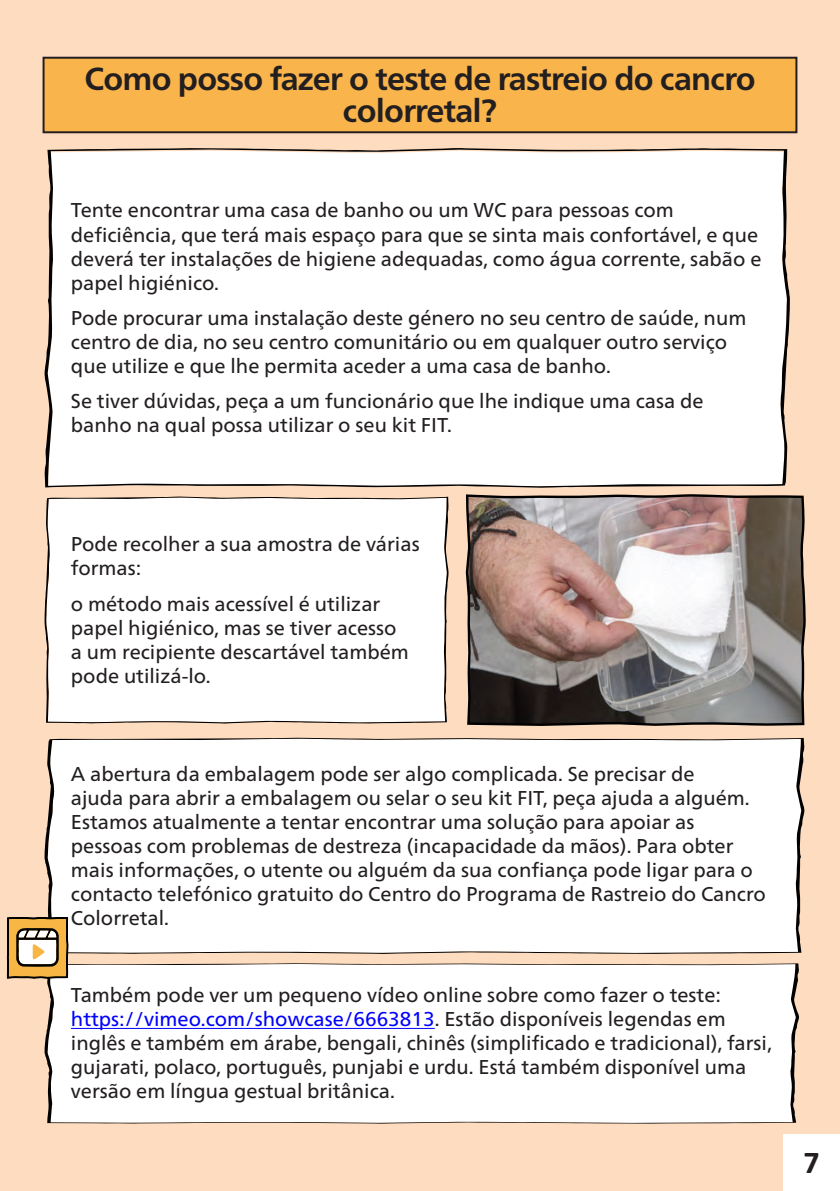
<style>
.page{position:relative;width:840px;height:1191px;background:#fff}
.page>*{position:absolute;margin:0;border:0;box-sizing:border-box;transform-origin:0 0}
.Boxout_Bold{font:700 32px/32px "Frutiger Neue LTW1 G";letter-spacing:-.025em;color:#231f20;text-align:center}
.t1{font:700 32px "Calibri";color:#231f20}
.Body_10_3mm_indent_l{font:20px/24px "Frutiger Neue LTW1 G";color:#231f20}
.s1{color:#00f}
</style>
<div class="page">
<div style="left:0;top:0;width:839px;height:1191px;background:#fddcc0"></div>
<div style="left:782px;top:1134px;width:57px;height:57px;background:#fff"></div>
<div style="left:44px;top:58px;width:752px;height:74px;background:#f9b54c"></div>
<div style="left:43px;top:57px;width:754px;height:76px;border:2px solid #231f20"></div>
<svg style="left:465px;top:494px;width:341px;height:232px;background:#988985"></svg>
<div style="left:44px;top:148px;width:745px;height:340px;background:#fff"></div>
<div style="left:45px;top:963px;width:754px;height:160px;background:#fff"></div>
<div style="left:45px;top:737px;width:759px;height:217px;background:#fff"></div>
<div style="left:45px;top:496px;width:403px;height:228px;background:#fff"></div>
<hr style="left:71px;top:1028px;width:363px;height:1px;background:#00f">
<svg style="left:6px;top:916px;width:63px;height:63px;background:#be9f68"></svg>
<p class="Boxout_Bold" style="left:84px;top:63px;width:672px">Como posso fazer o teste de rastreio do cancro colorretal?</p>
<p class="Body_10_3mm_indent_l" style="left:71px;top:198px;width:691px">Tente encontrar uma casa de banho ou um WC para pessoas com deficiência, que terá mais espaço para que se sinta mais confortável, e que deverá ter instalações de higiene adequadas, como água corrente, sabão e papel higiénico.</p>
<p class="Body_10_3mm_indent_l" style="left:71px;top:306px;width:676px">Pode procurar uma instalação deste género no seu centro de saúde, num centro de dia, no seu centro comunitário ou em qualquer outro serviço que utilize e que lhe permita aceder a uma casa de banho.</p>
<p class="Body_10_3mm_indent_l" style="left:71px;top:389px;width:634px">Se tiver dúvidas, peça a um funcionário que lhe indique uma casa de banho na qual possa utilizar o seu kit FIT.</p>
<p class="Body_10_3mm_indent_l" style="left:71px;top:532px;width:350px">Pode recolher a sua amostra de várias formas:</p>
<p class="Body_10_3mm_indent_l" style="left:71px;top:591px;width:339px">o método mais acessível é utilizar papel higiénico, mas se tiver acesso a um recipiente descartável também pode utilizá-lo.</p>
<p class="Body_10_3mm_indent_l" style="left:71px;top:761px;width:696px">A abertura da embalagem pode ser algo complicada. Se precisar de<br>ajuda para abrir a embalagem ou selar o seu kit FIT, peça ajuda a alguém.<br>Estamos atualmente a tentar encontrar uma solução para apoiar as pessoas com problemas de destreza (incapacidade da mãos). Para obter mais informações, o utente ou alguém da sua confiança pode ligar para o contacto telefónico gratuito do Centro do Programa de Rastreio do Cancro Colorretal.</p>
<p class="Body_10_3mm_indent_l" style="left:71px;top:983px;width:702px">Também pode ver um pequeno vídeo online sobre como fazer o teste: <span class="s1">https://vimeo.com/showcase/6663813</span>. Estão disponíveis legendas em inglês e também em árabe, bengali, chinês (simplificado e tradicional), farsi, gujarati, polaco, português, punjabi e urdu. Está também disponível uma versão em língua gestual britânica.</p>
<h1 class="t1" style="left:803px;top:1139px;width:18px">7</h1>
</div>
